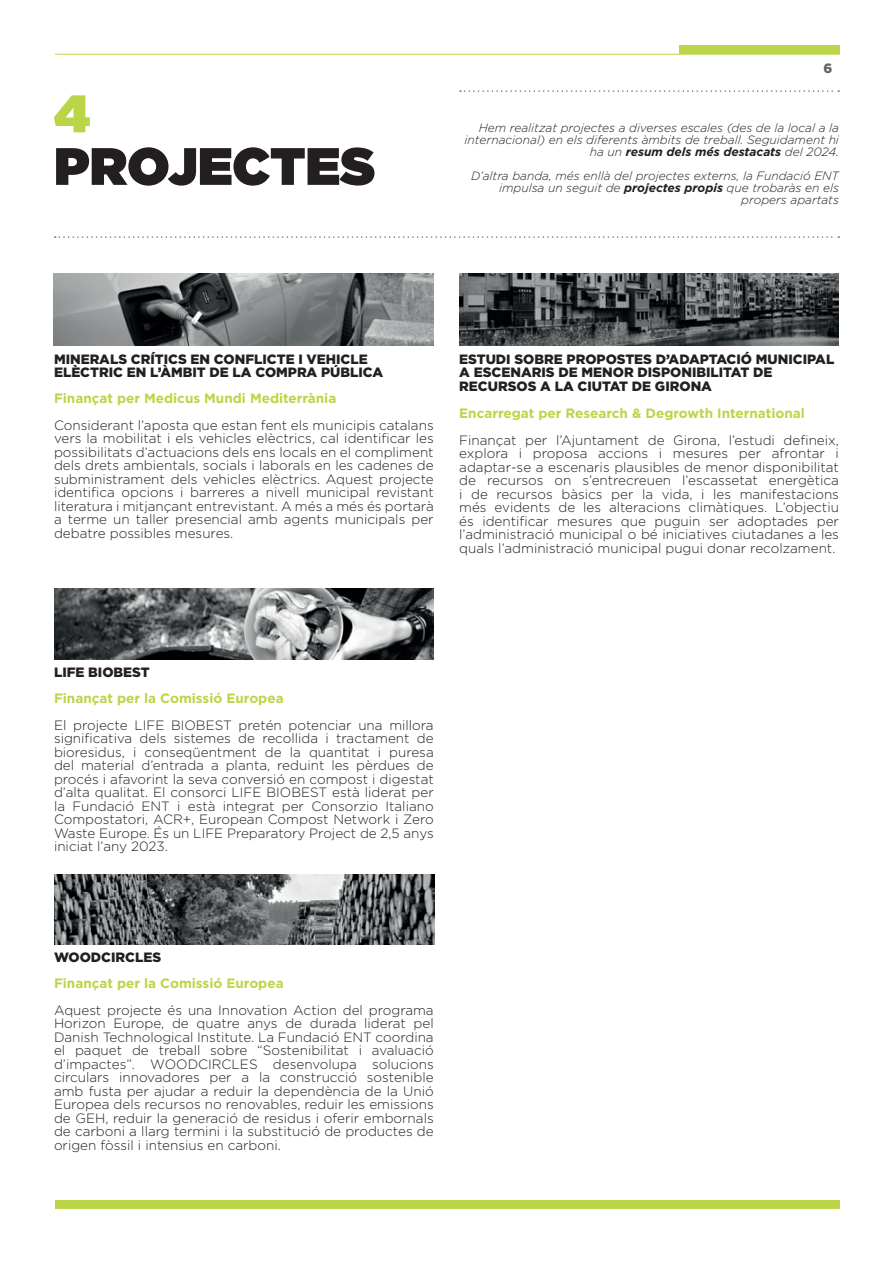
<style>
.page{position:relative;width:893px;height:1263px;background:#fff}
.page>*{position:absolute;margin:0;border:0;box-sizing:border-box;transform-origin:0 0}
.t1{font:900 52.5px "Gotham";color:#231f20}
.t2{font:900 52.5px "Gotham";color:#bad648}
.t3{font:300 13.5px/13.5px "Gotham";color:#231f20;text-align:justify}
.t4{font:900 13.5px/13.5px "Gotham";color:#231f20}
.t5{font:700 13.5px "Gotham";color:#bad646}
.t6{font:900 13.5px "Gotham";color:#656568}
.t7{font:italic 300 12px/12px "Gotham";color:#231f20;text-align:right}
.s1{font-weight:700}
</style>
<div class="page">
<div style="left:679px;top:46px;width:161px;height:8px;background:#bad648"></div>
<hr style="left:55px;top:54px;width:785px;height:1px;background:#bad648">
<div style="left:55px;top:1201px;width:785px;height:8px;background:#bad648"></div>
<img style="left:54px;top:874px;width:380px;height:71px">
<svg style="left:55px;top:236px;width:784px;height:2px"></svg>
<svg style="left:460px;top:90px;width:379px;height:2px"></svg>
<img style="left:54px;top:589px;width:379px;height:70px">
<img style="left:459px;top:273px;width:380px;height:73px">
<img style="left:54px;top:273px;width:379px;height:73px">
<h1 class="t2" style="left:54px;top:76px;width:38px">4</h1>
<h1 class="t1" style="left:54px;top:129px;width:323px">PROJECTES</h1>
<p class="t6" style="left:823px;top:58px;width:10px">6</p>
<p class="t7" style="left:465px;top:121px;width:376px">Hem realitzat projectes a diverses escales (des de la local a la internacional) en els diferents àmbits de treball. Seguidament hi ha un <span class="s1">resum dels més destacats</span> del 2024.</p>
<p class="t7" style="left:471px;top:169px;width:369px">D’altra banda, més enllà del projectes externs, la Fundació ENT impulsa un seguit de <span class="s1">projectes propis</span> que trobaràs en els propers apartats</p>
<p class="t4" style="left:54px;top:352px;width:331px">MINERALS CRÍTICS EN CONFLICTE I VEHICLE<br>ELÈCTRIC EN L’ÀMBIT DE LA COMPRA PÚBLICA</p>
<p class="t5" style="left:54px;top:389px;width:284px">Finançat per Medicus Mundi Mediterrània</p>
<p class="t3" style="left:54px;top:418px;width:381px">Considerant l’aposta que estan fent els municipis catalans vers la mobilitat i els vehicles elèctrics, cal identificar les possibilitats d’actuacions dels ens locals en el compliment dels drets ambientals, socials i laborals en les cadenes de subministrament dels vehicles elèctrics. Aquest projecte identifica opcions i barreres a nivell municipal revistant literatura i mitjançant entrevistant. A més a més és portarà a terme un taller presencial amb agents municipals per debatre possibles mesures.</p>
<p class="t4" style="left:459px;top:352px;width:377px">ESTUDI SOBRE PROPOSTES D’ADAPTACIÓ MUNICIPAL<br>A ESCENARIS DE MENOR DISPONIBILITAT DE<br>RECURSOS A LA CIUTAT DE GIRONA</p>
<p class="t5" style="left:459px;top:404px;width:347px">Encarregat per Research &amp; Degrowth International</p>
<p class="t3" style="left:459px;top:433px;width:381px">Finançat per l’Ajuntament de Girona, l’estudi defineix, explora i proposa accions i mesures per afrontar i adaptar-se a escenaris plausibles de menor disponibilitat de recursos on s’entrecreuen l’escassetat energètica i de recursos bàsics per la vida, i les manifestacions més evidents de les alteracions climàtiques. L’objectiu és identificar mesures que puguin ser adoptades per l’administració municipal o bé iniciatives ciutadanes a les quals l’administració municipal pugui donar recolzament.</p>
<p class="t4" style="left:54px;top:665px;width:97px">LIFE BIOBEST</p>
<p class="t5" style="left:54px;top:689px;width:231px">Finançat per la Comissió Europea</p>
<p class="t3" style="left:54px;top:718px;width:381px">El projecte LIFE BIOBEST pretén potenciar una millora significativa dels sistemes de recollida i tractament de bioresidus, i conseqüentment de la quantitat i puresa del material d’entrada a planta, reduint les pèrdues de procés i afavorint la seva conversió en compost i digestat d’alta qualitat. El consorci LIFE BIOBEST està liderat per la Fundació ENT i està integrat per Consorzio Italiano Compostatori, ACR+, European Compost Network i Zero Waste Europe. És un LIFE Preparatory Project de 2,5 anys iniciat l’any 2023.</p>
<p class="t4" style="left:54px;top:950px;width:109px">WOODCIRCLES</p>
<p class="t5" style="left:54px;top:974px;width:231px">Finançat per la Comissió Europea</p>
<p class="t3" style="left:54px;top:1003px;width:381px">Aquest projecte és una Innovation Action del programa Horizon Europe, de quatre anys de durada liderat pel Danish Technological Institute. La Fundació ENT coordina el paquet de treball sobre “Sostenibilitat i avaluació d’impactes”. WOODCIRCLES desenvolupa solucions circulars innovadores per a la construcció sostenible amb fusta per ajudar a reduir la dependència de la Unió Europea dels recursos no renovables, reduir les emissions de GEH, reduir la generació de residus i oferir embornals de carboni a llarg termini i la substitució de productes de origen fòssil i intensius en carboni.</p>
</div>
